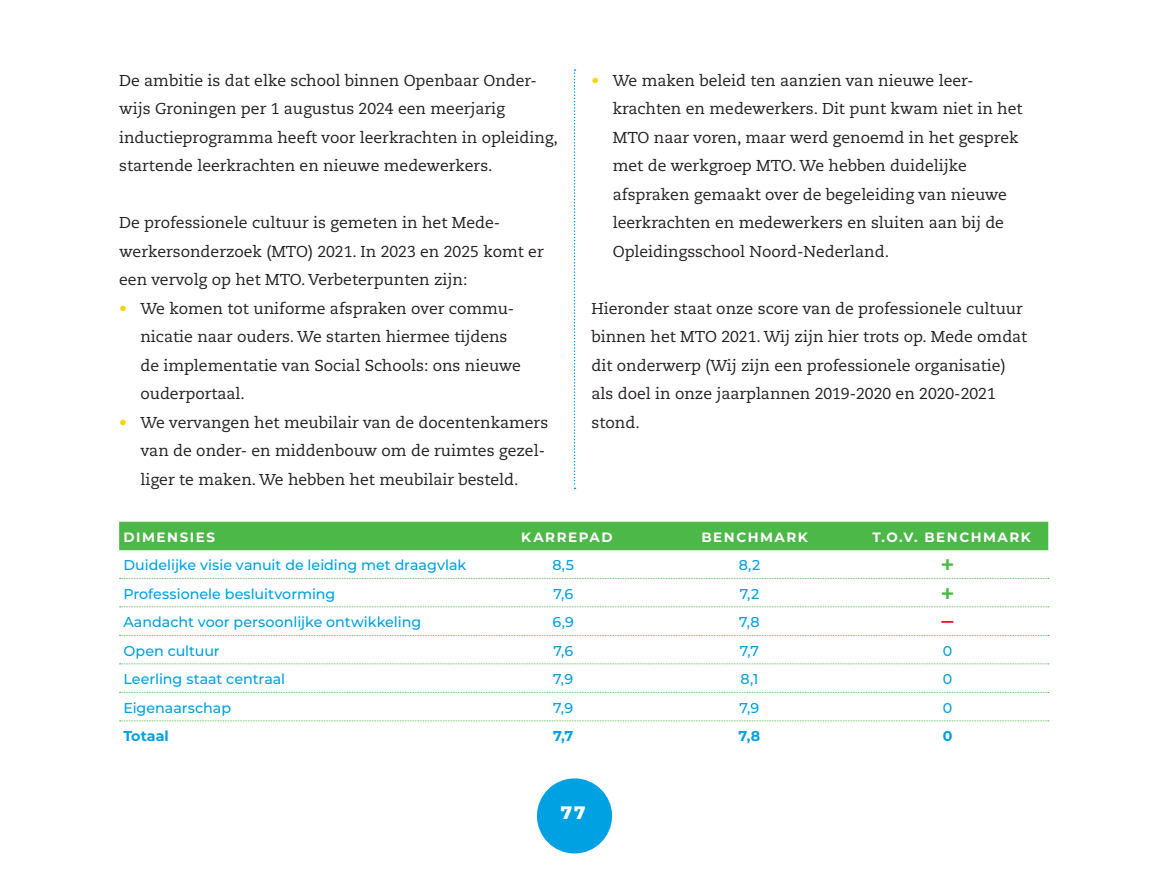
<style>
.page{position:relative;width:1149px;height:872px;background:#fff}
.page>*{position:absolute;margin:0;border:0;box-sizing:border-box;transform-origin:0 0}
.t1{font:600 24px "Montserrat";color:#4cb848}
.t2{font:600 24px "Montserrat";color:#ee1d23}
.t3{font:800 18px "Montserrat Alternates";color:#fff}
.t4{font:15.75px/28.5px "Caecilia LT Pro 55 Roman";color:#231f20}
.t5{font:500 14.25px "Montserrat";color:#00a1e3}
.t6{font:700 14.25px "Montserrat";color:#00a1e3}
.t7{font:700 13.5px "Montserrat";letter-spacing:.115em;color:#fff}
.s1{color:#fed304}
</style>
<div class="page">
<div style="left:119px;top:522px;width:928px;height:28px;background:#4cb848"></div>
<svg style="left:119px;top:578px;width:929px;height:1px"></svg>
<svg style="left:119px;top:606px;width:929px;height:1px"></svg>
<svg style="left:119px;top:635px;width:929px;height:1px"></svg>
<svg style="left:119px;top:663px;width:929px;height:1px"></svg>
<svg style="left:119px;top:692px;width:929px;height:1px"></svg>
<svg style="left:119px;top:720px;width:929px;height:1px"></svg>
<div style="left:536px;top:778px;width:76px;height:75px;background:#00a1e3;border-radius:50%"></div>
<svg style="left:573px;top:69px;width:2px;height:420px"></svg>
<p class="t4" style="left:119px;top:66px;width:440px">De ambitie is dat elke school binnen Openbaar Onder&shy;wijs Groningen per 1 augustus 2024 een meerjarig inductieprogramma heeft voor leerkrachten in opleiding, startende leerkrachten en nieuwe medewerkers.</p>
<p class="t4" style="left:119px;top:208px;width:426px">De professionele cultuur is gemeten in het Mede&shy;werkersonderzoek (MTO) 2021. In 2023 en 2025 komt er een vervolg op het MTO. Verbeterpunten zijn:</p>
<p class="t4" style="left:140px;top:294px;width:382px;text-indent:-21px"><span class="s1">•</span> We komen tot uniforme afspraken over commu&shy;nicatie naar ouders. We starten hiermee tijdens de implementatie van Social Schools: ons nieuwe ouderportaal.</p>
<p class="t4" style="left:140px;top:408px;width:409px;text-indent:-21px"><span class="s1">•</span> We vervangen het meubilair van de docentenkamers van de onder- en middenbouw om de ruimtes gezel&shy;liger te maken. We hebben het meubilair besteld.</p>
<p class="t4" style="left:612px;top:66px;width:411px;text-indent:-21px"><span class="s1">•</span> We maken beleid ten aanzien van nieuwe leer&shy;krachten en medewerkers. Dit punt kwam niet in het MTO naar voren, maar werd genoemd in het gesprek met de werkgroep MTO. We hebben duidelijke afspraken gemaakt over de begeleiding van nieuwe leerkrachten en medewerkers en sluiten aan bij de Opleidingsschool Noord-Nederland.</p>
<p class="t4" style="left:591px;top:294px;width:437px">Hieronder staat onze score van de professionele cultuur binnen het MTO 2021. Wij zijn hier trots op. Mede omdat dit onderwerp (Wij zijn een professionele organisatie) als doel in onze jaarplannen 2019-2020 en 2020-2021 stond.</p>
<p class="t7" style="left:123px;top:527px;width:93px">DIMENSIES</p>
<p class="t7" style="left:521px;top:527px;width:93px">KARREPAD</p>
<p class="t7" style="left:701px;top:527px;width:108px">BENCHMARK</p>
<p class="t7" style="left:872px;top:527px;width:160px">T.O.V. BENCHMARK</p>
<p class="t5" style="left:123px;top:555px;width:344px">Duidelijke visie vanuit de leiding met draagvlak</p>
<p class="t5" style="left:552px;top:555px;width:23px">8,5</p>
<p class="t5" style="left:738px;top:555px;width:23px">8,2</p>
<h1 class="t1" style="left:940px;top:547px;width:16px">+</h1>
<p class="t5" style="left:123px;top:583px;width:213px">Professionele besluitvorming</p>
<p class="t5" style="left:553px;top:583px;width:21px">7,6</p>
<p class="t5" style="left:739px;top:583px;width:21px">7,2</p>
<h1 class="t1" style="left:940px;top:576px;width:16px">+</h1>
<p class="t5" style="left:123px;top:612px;width:299px">Aandacht voor persoonlijke ontwikkeling</p>
<p class="t5" style="left:552px;top:612px;width:23px">6,9</p>
<p class="t5" style="left:739px;top:612px;width:22px">7,8</p>
<h1 class="t2" style="left:941px;top:595px;width:13px">_</h1>
<p class="t5" style="left:123px;top:640px;width:98px">Open cultuur</p>
<p class="t5" style="left:553px;top:640px;width:21px">7,6</p>
<p class="t5" style="left:739px;top:640px;width:20px">7,7</p>
<p class="t5" style="left:942px;top:640px;width:11px">0</p>
<p class="t5" style="left:123px;top:669px;width:163px">Leerling staat centraal</p>
<p class="t5" style="left:553px;top:669px;width:21px">7,9</p>
<p class="t5" style="left:740px;top:669px;width:19px">8,1</p>
<p class="t5" style="left:942px;top:669px;width:11px">0</p>
<p class="t5" style="left:123px;top:697px;width:109px">Eigenaarschap</p>
<p class="t5" style="left:553px;top:697px;width:21px">7,9</p>
<p class="t5" style="left:739px;top:697px;width:21px">7,9</p>
<p class="t5" style="left:942px;top:697px;width:11px">0</p>
<p class="t6" style="left:123px;top:726px;width:47px">Totaal</p>
<p class="t6" style="left:553px;top:726px;width:22px">7,7</p>
<p class="t6" style="left:738px;top:726px;width:23px">7,8</p>
<p class="t6" style="left:942px;top:726px;width:11px">0</p>
<p class="t3" style="left:560px;top:799px;width:26px">77</p>
</div>
